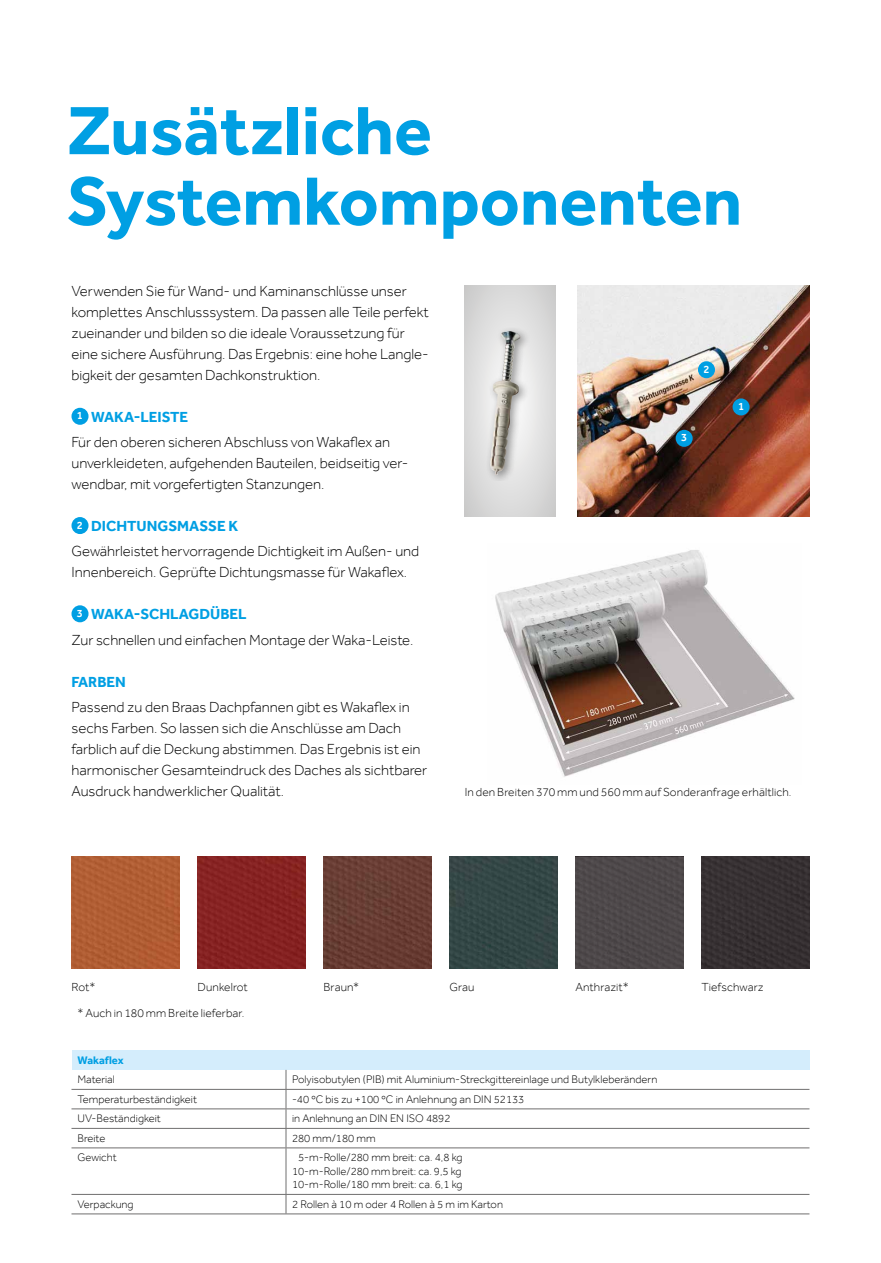
<style>
.page{position:relative;width:881px;height:1263px;background:#fff}
.page>*{position:absolute;margin:0;border:0;box-sizing:border-box;transform-origin:0 0}
.t1{font:700 70.5px/70.5px "Effra";color:#009fe3}
.t2{font:300 15px/21px "Effra";letter-spacing:-.005em;color:#000}
.t3{font:700 15px "Effra";color:#009fe3}
.t4{font:300 12px "Effra";letter-spacing:.005em;color:#000}
.t5{font:300 11.25px/13.5px "Effra";color:#000;text-align:center}
.t6{font:700 11.25px "Effra";color:#009fe3}
.t7{font:500 11.25px "Effra";color:#fff}
.s1{font-weight:700;color:#009fe3}
</style>
<div class="page">
<div style="left:71px;top:857px;width:108px;height:112px;background:#b15e34"></div>
<div style="left:197px;top:857px;width:108px;height:112px;background:#862222"></div>
<img style="left:323px;top:857px;width:108px;height:112px">
<div style="left:449px;top:857px;width:108px;height:112px;background:#344746"></div>
<div style="left:575px;top:857px;width:108px;height:112px;background:#4d484a"></div>
<div style="left:701px;top:857px;width:108px;height:112px;background:#363032"></div>
<img style="left:495px;top:550px;width:300px;height:227px">
<img style="left:577px;top:286px;width:232px;height:231px">
<svg style="left:464px;top:286px;width:91px;height:231px;background:#dbdbdb"></svg>
<div style="left:484px;top:326px;width:47px;height:154px;background:#000;opacity:.4"></div>
<img style="left:489px;top:331px;width:32px;height:144px">
<div style="left:71px;top:408px;width:17px;height:17px;background:#009fe3;border-radius:50%"></div>
<div style="left:71px;top:517px;width:17px;height:17px;background:#009fe3;border-radius:50%"></div>
<div style="left:71px;top:605px;width:17px;height:17px;background:#009fe3;border-radius:50%"></div>
<div style="left:732px;top:398px;width:17px;height:17px;background:#009fe3;border-radius:50%"></div>
<div style="left:697px;top:361px;width:17px;height:17px;background:#009fe3;border-radius:50%"></div>
<div style="left:675px;top:430px;width:17px;height:17px;background:#009fe3;border-radius:50%"></div>
<div style="left:71px;top:1050px;width:738px;height:20px;background:#d4edfc"></div>
<hr style="left:71px;top:1089px;width:215px;height:1px;background:#706f6f">
<hr style="left:286px;top:1089px;width:523px;height:1px;background:#706f6f">
<hr style="left:71px;top:1108px;width:215px;height:1px;background:#706f6f">
<hr style="left:286px;top:1108px;width:523px;height:1px;background:#706f6f">
<hr style="left:71px;top:1128px;width:215px;height:1px;background:#706f6f">
<hr style="left:286px;top:1128px;width:523px;height:1px;background:#706f6f">
<svg style="left:285px;top:1070px;width:1px;height:77px"></svg>
<hr style="left:71px;top:1147px;width:215px;height:1px;background:#706f6f">
<hr style="left:286px;top:1147px;width:523px;height:1px;background:#706f6f">
<hr style="left:285px;top:1148px;width:1px;height:46px;background:#706f6f">
<hr style="left:71px;top:1194px;width:215px;height:1px;background:#706f6f">
<hr style="left:286px;top:1194px;width:523px;height:1px;background:#706f6f">
<svg style="left:285px;top:1195px;width:1px;height:18px"></svg>
<hr style="left:71px;top:1213px;width:215px;height:1px;background:#706f6f">
<hr style="left:286px;top:1213px;width:523px;height:1px;background:#706f6f">
<h1 class="t1" style="left:67px;top:95px;width:676px">Zusätzliche<br>Systemkomponenten</h1>
<p class="t2" style="left:71px;top:280px;width:359px">Verwenden Sie für Wand- und Kaminanschlüsse unser komplettes Anschlusssystem. Da passen alle Teile perfekt zueinander und bilden so die ideale Voraussetzung für eine sichere Ausführung. Das Ergebnis: eine hohe Langle&shy;bigkeit der gesamten Dachkonstruktion.</p>
<p class="t2" style="left:71px;top:404px;width:320px;line-height:25.2px;text-indent:5px"><sup>1</sup> <span class="s1">WAKA-LEISTE<br></span>Für den oberen sicheren Abschluss von Wakaflex an</p>
<p class="t2" style="left:71px;top:452px;width:338px">unverkleideten, aufgehenden Bauteilen, beidseitig ver&shy;wendbar, mit vorgefertigten Stanzungen.</p>
<p class="t2" style="left:71px;top:513px;width:349px;line-height:25.2px;text-indent:5px"><sup>2</sup> <span class="s1">DICHTUNGSMASSE K<br></span>Gewährleistet hervorragende Dichtigkeit im Außen- und</p>
<p class="t2" style="left:71px;top:562px;width:337px">Innenbereich. Geprüfte Dichtungsmasse für Wakaflex.</p>
<p class="t2" style="left:71px;top:601px;width:343px;line-height:25.2px;text-indent:5px"><sup>3</sup> <span class="s1">WAKA-SCHLAGDÜBEL<br></span>Zur schnellen und einfachen Montage der Waka-Leiste.</p>
<p class="t3" style="left:71px;top:673px;width:56px">FARBEN</p>
<p class="t2" style="left:71px;top:696px;width:357px">Passend zu den Braas Dachpfannen gibt es Wakaflex in sechs Farben. So lassen sich die Anschlüsse am Dach farblich auf die Deckung abstimmen. Das Ergebnis ist ein harmonischer Gesamteindruck des Daches als sichtbarer Ausdruck handwerklicher Qualität.</p>
<p class="t7" style="left:703px;top:362px;width:8px">2</p>
<p class="t7" style="left:680px;top:431px;width:8px">3</p>
<p class="t7" style="left:737px;top:400px;width:8px">1</p>
<p class="t4" style="left:464px;top:785px;width:328px">In den Breiten 370 mm und 560 mm auf Sonderanfrage erhältlich.</p>
<p class="t4" style="left:71px;top:980px;width:25px">Rot*</p>
<p class="t4" style="left:197px;top:980px;width:52px">Dunkelrot</p>
<p class="t4" style="left:323px;top:980px;width:37px">Braun*</p>
<p class="t4" style="left:449px;top:980px;width:27px">Grau</p>
<p class="t4" style="left:575px;top:980px;width:55px">Anthrazit*</p>
<p class="t4" style="left:701px;top:980px;width:64px">Tiefschwarz</p>
<p class="t4" style="left:77px;top:1005px;width:168px">* Auch in 180 mm Breite lieferbar.</p>
<p class="t6" style="left:77px;top:1053px;width:48px">Wakaflex</p>
<p class="t5" style="left:77px;top:1073px;width:39px">Material</p>
<p class="t5" style="left:292px;top:1073px;width:367px">Polyisobutylen (PIB) mit Aluminium-Streckgittereinlage und Butylkleberändern</p>
<p class="t5" style="left:77px;top:1092px;width:121px">Temperaturbeständigkeit</p>
<p class="t5" style="left:292px;top:1092px;width:234px">-40 ºC bis zu +100 ºC in Anlehnung an DIN 52133</p>
<p class="t5" style="left:77px;top:1112px;width:85px">UV-Beständigkeit</p>
<p class="t5" style="left:292px;top:1112px;width:160px">in Anlehnung an DIN EN ISO 4892</p>
<p class="t5" style="left:77px;top:1131px;width:29px">Breite</p>
<p class="t5" style="left:292px;top:1131px;width:85px">280 mm/180 mm</p>
<p class="t5" style="left:77px;top:1151px;width:41px">Gewicht</p>
<p class="t5" style="left:292px;top:1151px;width:172px">5-m-Rolle/280 mm breit: ca. 4,8 kg<br>10-m-Rolle/280 mm breit: ca. 9,5 kg<br>10-m-Rolle/180 mm breit: ca. 6,1 kg</p>
<p class="t5" style="left:77px;top:1197px;width:58px">Verpackung</p>
<p class="t5" style="left:292px;top:1197px;width:212px">2 Rollen à 10 m oder 4 Rollen à 5 m im Karton</p>
</div>
